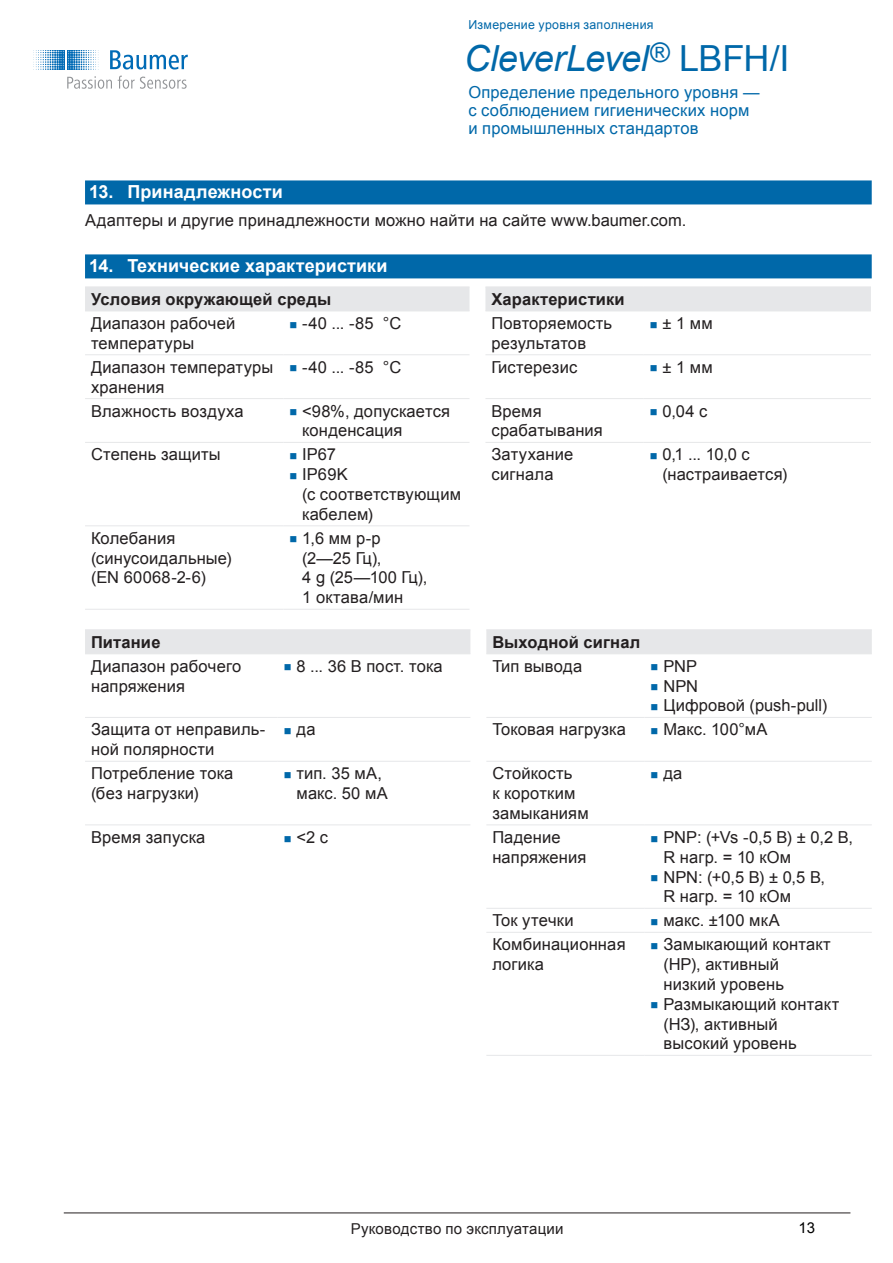
<style>
.page{position:relative;width:893px;height:1263px;background:#fff}
.page>*{position:absolute;margin:0;border:0;box-sizing:border-box;transform-origin:0 0}
.t1{font:italic 36px "Arial";letter-spacing:-.015em;color:#0068a9}
.t2{font:700 18px "Arial";letter-spacing:.005em;color:#fff}
.Grundtext{font:16.5px/19.8px "Arial";letter-spacing:.01em;color:#231f20}
.Tabelle_Grundtext{font:16.5px/19.8px "Arial";letter-spacing:.01em;color:#231f20}
.t3{font:16.5px/18px "Arial";letter-spacing:.01em;color:#0068a9}
.Überschrift_4_Zwis{font:700 16.5px "Arial";letter-spacing:.01em;color:#231f20}
.t4{font:15px "Arial";letter-spacing:.015em;color:#231f20}
.t5{font:15px "Arial";color:#000}
.t6{font:12.3px "Arial";letter-spacing:.02em;color:#0068a9}
.s1{font-style:normal}
</style>
<div class="page">
<svg style="left:110px;top:50px;width:78px;height:20px"></svg>
<svg style="left:35px;top:50px;width:64px;height:20px"></svg>
<svg style="left:67px;top:76px;width:45px;height:13px"></svg>
<svg style="left:118px;top:76px;width:69px;height:13px"></svg>
<div style="left:85px;top:180px;width:787px;height:24px;background:#0068a9"></div>
<div style="left:85px;top:254px;width:787px;height:24px;background:#0068a9"></div>
<div style="left:85px;top:287px;width:786px;height:24px;background:#e6e7e9"></div>
<hr style="left:85px;top:287px;width:198px;height:1px;background:#e6e7e9">
<hr style="left:283px;top:287px;width:186px;height:1px;background:#e6e7e9">
<hr style="left:485px;top:287px;width:159px;height:1px;background:#e6e7e9">
<hr style="left:644px;top:287px;width:227px;height:1px;background:#e6e7e9">
<hr style="left:85px;top:311px;width:198px;height:1px;background:#e6e7e9">
<hr style="left:283px;top:311px;width:186px;height:1px;background:#e6e7e9">
<hr style="left:485px;top:311px;width:159px;height:1px;background:#e6e7e9">
<hr style="left:644px;top:311px;width:227px;height:1px;background:#e6e7e9">
<hr style="left:85px;top:354px;width:198px;height:1px;background:#e6e7e9">
<hr style="left:283px;top:354px;width:186px;height:1px;background:#e6e7e9">
<hr style="left:485px;top:354px;width:159px;height:1px;background:#e6e7e9">
<hr style="left:644px;top:354px;width:227px;height:1px;background:#e6e7e9">
<hr style="left:85px;top:398px;width:198px;height:1px;background:#e6e7e9">
<hr style="left:283px;top:398px;width:186px;height:1px;background:#e6e7e9">
<hr style="left:485px;top:398px;width:159px;height:1px;background:#e6e7e9">
<hr style="left:644px;top:398px;width:227px;height:1px;background:#e6e7e9">
<hr style="left:85px;top:442px;width:198px;height:1px;background:#e6e7e9">
<hr style="left:283px;top:442px;width:186px;height:1px;background:#e6e7e9">
<hr style="left:485px;top:442px;width:159px;height:1px;background:#e6e7e9">
<hr style="left:644px;top:442px;width:227px;height:1px;background:#e6e7e9">
<hr style="left:85px;top:525px;width:198px;height:1px;background:#e6e7e9">
<hr style="left:283px;top:525px;width:186px;height:1px;background:#e6e7e9">
<hr style="left:85px;top:609px;width:198px;height:1px;background:#e6e7e9">
<hr style="left:283px;top:609px;width:186px;height:1px;background:#e6e7e9">
<div style="left:85px;top:630px;width:787px;height:24px;background:#e6e7e9"></div>
<hr style="left:85px;top:629px;width:193px;height:1px;background:#e6e7e9">
<hr style="left:278px;top:629px;width:192px;height:1px;background:#e6e7e9">
<hr style="left:486px;top:629px;width:159px;height:1px;background:#e6e7e9">
<hr style="left:645px;top:629px;width:227px;height:1px;background:#e6e7e9">
<hr style="left:85px;top:653px;width:193px;height:1px;background:#e6e7e9">
<hr style="left:278px;top:653px;width:192px;height:1px;background:#e6e7e9">
<hr style="left:486px;top:653px;width:159px;height:1px;background:#e6e7e9">
<hr style="left:645px;top:653px;width:227px;height:1px;background:#e6e7e9">
<hr style="left:85px;top:717px;width:193px;height:1px;background:#e6e7e9">
<hr style="left:278px;top:717px;width:192px;height:1px;background:#e6e7e9">
<hr style="left:486px;top:717px;width:159px;height:1px;background:#e6e7e9">
<hr style="left:645px;top:717px;width:227px;height:1px;background:#e6e7e9">
<hr style="left:85px;top:761px;width:193px;height:1px;background:#e6e7e9">
<hr style="left:278px;top:761px;width:192px;height:1px;background:#e6e7e9">
<hr style="left:486px;top:761px;width:159px;height:1px;background:#e6e7e9">
<hr style="left:645px;top:761px;width:227px;height:1px;background:#e6e7e9">
<hr style="left:85px;top:824px;width:193px;height:1px;background:#e6e7e9">
<hr style="left:278px;top:824px;width:192px;height:1px;background:#e6e7e9">
<hr style="left:486px;top:824px;width:159px;height:1px;background:#e6e7e9">
<hr style="left:645px;top:824px;width:227px;height:1px;background:#e6e7e9">
<hr style="left:486px;top:908px;width:159px;height:1px;background:#e6e7e9">
<hr style="left:645px;top:908px;width:227px;height:1px;background:#e6e7e9">
<hr style="left:486px;top:932px;width:159px;height:1px;background:#e6e7e9">
<hr style="left:645px;top:932px;width:227px;height:1px;background:#e6e7e9">
<hr style="left:486px;top:1055px;width:159px;height:1px;background:#e6e7e9">
<hr style="left:645px;top:1055px;width:227px;height:1px;background:#e6e7e9">
<hr style="left:64px;top:1212px;width:786px;height:1px;background:#231f20">
<p class="t6" style="left:468px;top:17px;width:187px">Измерение уровня заполнения</p>
<h1 class="t1" style="left:464px;top:35px;width:327px">CleverLevel<sup>®</sup> <span class="s1">LBFH/I</span></h1>
<p class="t3" style="left:468px;top:84px;width:293px">Определение предельного уровня — с соблюдением гигиенических норм и промышленных стандартов</p>
<p class="t2" style="left:89px;top:180px;width:195px">13. Принадлежности</p>
<p class="Grundtext" style="left:85px;top:211px;width:603px">Адаптеры и другие принадлежности можно найти на сайте www.baumer.com.</p>
<p class="t2" style="left:89px;top:254px;width:300px">14. Технические характеристики</p>
<p class="Überschrift_4_Zwis" style="left:91px;top:288px;width:242px">Условия окружающей среды</p>
<p class="Überschrift_4_Zwis" style="left:491px;top:288px;width:135px">Характеристики</p>
<p class="Tabelle_Grundtext" style="left:91px;top:313px;width:146px">Диапазон рабочей температуры</p>
<p class="Grundtext" style="left:302px;top:313px;width:101px">-40 ... -85 °C</p>
<p class="Tabelle_Grundtext" style="left:491px;top:313px;width:122px">Повторяемость результатов</p>
<p class="Grundtext" style="left:662px;top:313px;width:52px">± 1 мм</p>
<p class="Tabelle_Grundtext" style="left:91px;top:357px;width:184px">Диапазон температуры хранения</p>
<p class="Grundtext" style="left:302px;top:357px;width:101px">-40 ... -85 °C</p>
<p class="Tabelle_Grundtext" style="left:491px;top:357px;width:87px">Гистерезис</p>
<p class="Grundtext" style="left:662px;top:357px;width:52px">± 1 мм</p>
<p class="Tabelle_Grundtext" style="left:91px;top:401px;width:154px">Влажность воздуха</p>
<p class="Grundtext" style="left:302px;top:401px;width:149px">&lt;98%, допускается конденсация</p>
<p class="Tabelle_Grundtext" style="left:491px;top:401px;width:113px">Время срабатывания</p>
<p class="Grundtext" style="left:662px;top:401px;width:46px">0,04 с</p>
<p class="Tabelle_Grundtext" style="left:91px;top:445px;width:131px">Степень защиты</p>
<p class="Grundtext" style="left:302px;top:445px;width:35px">IP67</p>
<p class="Grundtext" style="left:302px;top:465px;width:160px">IP69K<br>(с соответствующим кабелем)</p>
<p class="Tabelle_Grundtext" style="left:491px;top:445px;width:83px">Затухание сигнала</p>
<p class="Grundtext" style="left:662px;top:445px;width:126px">0,1 ... 10,0 с (настраивается)</p>
<p class="Tabelle_Grundtext" style="left:91px;top:528px;width:142px">Колебания (синусоидальные) (EN 60068-2-6)</p>
<p class="Grundtext" style="left:302px;top:528px;width:127px">1,6 мм p-p (2—25 Гц),<br>4 g (25—100 Гц),<br>1 октава/мин</p>
<p class="Überschrift_4_Zwis" style="left:91px;top:631px;width:71px">Питание</p>
<p class="Überschrift_4_Zwis" style="left:492px;top:631px;width:150px">Выходной сигнал</p>
<p class="Tabelle_Grundtext" style="left:91px;top:656px;width:152px">Диапазон рабочего напряжения</p>
<p class="Grundtext" style="left:296px;top:656px;width:148px">8 ... 36 В пост. тока</p>
<p class="Tabelle_Grundtext" style="left:492px;top:656px;width:91px">Тип вывода</p>
<p class="Grundtext" style="left:663px;top:656px;width:35px">PNP</p>
<p class="Grundtext" style="left:663px;top:676px;width:36px">NPN</p>
<p class="Grundtext" style="left:663px;top:696px;width:165px">Цифровой (push-pull)</p>
<p class="Tabelle_Grundtext" style="left:91px;top:720px;width:176px">Защита от неправиль&shy;ной полярности</p>
<p class="Grundtext" style="left:296px;top:720px;width:21px">да</p>
<p class="Tabelle_Grundtext" style="left:492px;top:720px;width:135px">Токовая нагрузка</p>
<p class="Grundtext" style="left:663px;top:720px;width:105px">Макс. 100°мА</p>
<p class="Tabelle_Grundtext" style="left:91px;top:764px;width:144px">Потребление тока (без нагрузки)</p>
<p class="Grundtext" style="left:296px;top:764px;width:93px">тип. 35 мА, макс. 50 мА</p>
<p class="Tabelle_Grundtext" style="left:492px;top:764px;width:98px">Стойкость<br>к коротким замыканиям</p>
<p class="Grundtext" style="left:663px;top:764px;width:21px">да</p>
<p class="Tabelle_Grundtext" style="left:91px;top:827px;width:116px">Время запуска</p>
<p class="Grundtext" style="left:296px;top:827px;width:33px">&lt;2 с</p>
<p class="Tabelle_Grundtext" style="left:492px;top:827px;width:96px">Падение напряжения</p>
<p class="Grundtext" style="left:663px;top:827px;width:191px">PNP: (+Vs -0,5 В) ± 0,2 В,<br>R нагр. = 10 кОм</p>
<p class="Grundtext" style="left:663px;top:867px;width:163px">NPN: (+0,5 В) ± 0,5 В,<br>R нагр. = 10 кОм</p>
<p class="Tabelle_Grundtext" style="left:492px;top:911px;width:83px">Ток утечки</p>
<p class="Grundtext" style="left:663px;top:911px;width:118px">макс. ±100 мкА</p>
<p class="Tabelle_Grundtext" style="left:492px;top:935px;width:135px">Комбинационная логика</p>
<p class="Grundtext" style="left:663px;top:935px;width:169px">Замыкающий контакт (НР), активный низкий уровень</p>
<p class="Grundtext" style="left:663px;top:994px;width:177px">Размыкающий контакт (НЗ), активный высокий уровень</p>
<p class="t4" style="left:351px;top:1218px;width:214px">Руководство по эксплуатации</p>
<p class="t5" style="left:799px;top:1218px;width:18px">13</p>
</div>
